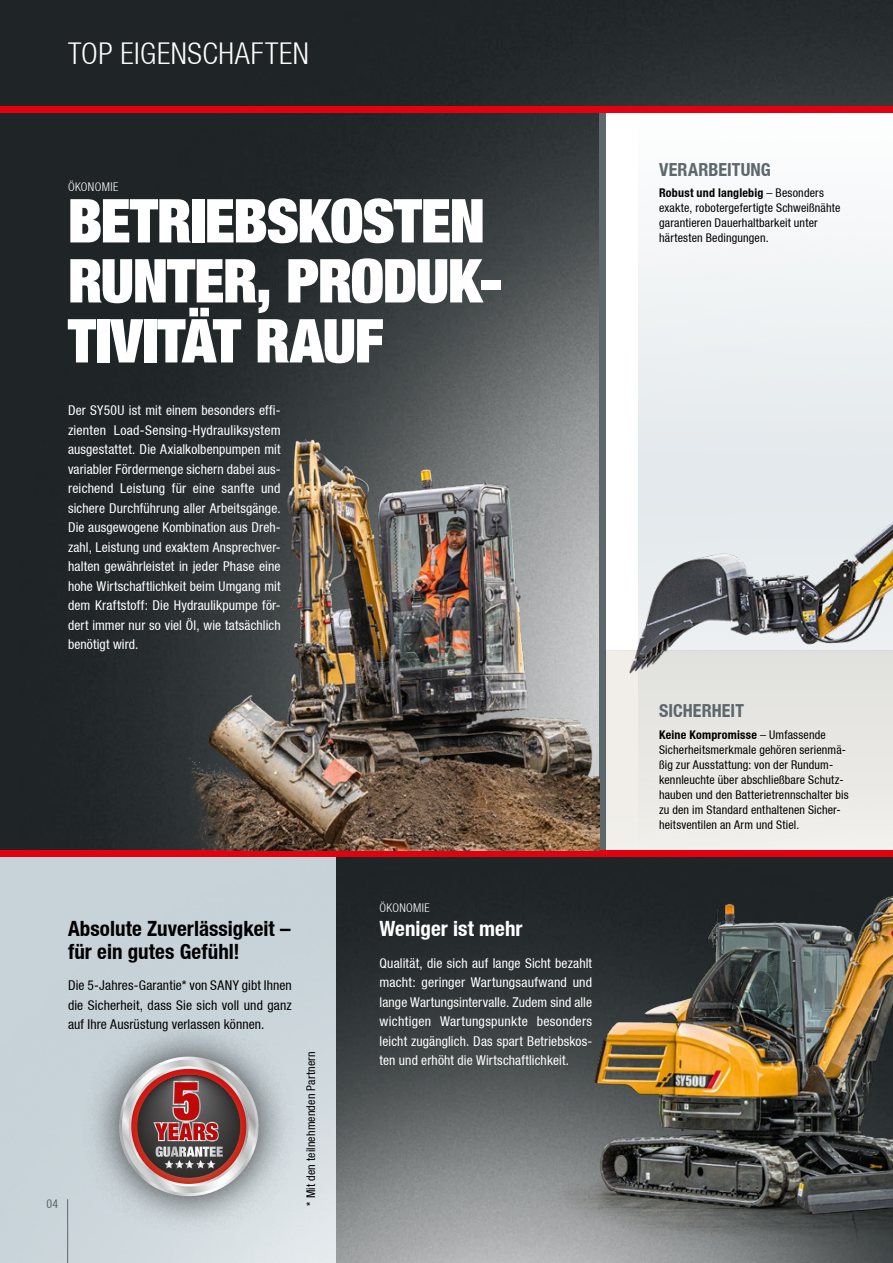
<style>
.page{position:relative;width:893px;height:1263px;background:#fff}
.page>*{position:absolute;margin:0;border:0;box-sizing:border-box;transform-origin:0 0}
.t1{font:900 60px/60px "Context Reprise Extra Black S Si Extra";letter-spacing:-.02em;color:#fff}
.t2{font:700 30px "Context Reprise Light Cond S Si";letter-spacing:.015em;color:#fff}
.t3{font:700 condensed 21px/22.5px "Context Reprise Condensed S Si";letter-spacing:.005em;color:#000}
.t4{font:700 condensed 21px "Context Reprise Condensed S Si";letter-spacing:.005em;color:#fff}
.t5{font:700 condensed 18px "Context Reprise Condensed S Si";letter-spacing:.005em;color:#5d686d}
.t6{font:13.5px/19.5px "Context Reprise Condensed S Si Condensed";letter-spacing:.01em;color:#fff;text-align:justify}
.t7{font:13.5px/19.5px "Context Reprise Condensed S Si Condensed";letter-spacing:.01em;color:#000;text-align:justify}
.t8{font:12px/15px "Context Reprise Condensed S Si Condensed";letter-spacing:.015em;color:#000}
.t9{font:700 condensed 12px "Context Reprise Condensed S Si";letter-spacing:.02em;color:#000}
.t10{font:700 12px "Context Reprise Light Cond S Si";letter-spacing:.03em;color:#fff}
.t11{font:12px "Context Reprise Condensed S Si Condensed";color:#5d686d}
.s1{font-family:"Context Reprise Condensed S Si Condensed";font-weight:400;font-stretch:normal}
</style>
<div class="page">
<img style="left:0;top:0;width:893px;height:850px">
<div style="left:600px;top:113px;width:6px;height:744px;background:#5d686d"></div>
<img style="left:0;top:857px;width:517px;height:406px">
<div style="left:0;top:106px;width:893px;height:7px;background:#e3000f"></div>
<div style="left:82px;top:1019px;width:214px;height:214px;background:#000;opacity:.75"></div>
<svg style="left:114px;top:1056px;width:149px;height:145px;background:#9c8383"></svg>
<img style="left:606px;top:139px;width:32px;height:633px">
<div style="left:638px;top:113px;width:255px;height:737px;background:#fcfdfd"></div>
<img style="left:612px;top:166px;width:281px;height:606px">
<div style="left:0;top:850px;width:893px;height:7px;background:#e3000f"></div>
<img style="left:517px;top:772px;width:376px;height:491px">
<img style="left:189px;top:428px;width:411px;height:422px">
<hr style="left:67px;top:1199px;width:1px;height:64px;background:#5d686d">
<h2 class="t2" style="left:68px;top:36px;width:242px">TOP EIGENSCHAFTEN</h2>
<p class="t10" style="left:68px;top:179px;width:52px">ÖKONOMIE</p>
<h1 class="t1" style="left:68px;top:189px;width:435px">BETRIEBSKOSTEN<br>RUNTER, PRODUK-<br>TIVITÄT RAUF</h1>
<p class="t6" style="left:68px;top:400px;width:214px">Der SY50U ist mit einem besonders effi&shy;zienten Load-Sensing-Hydrauliksystem ausgestattet. Die Axialkolbenpumpen mit variabler Fördermenge sichern dabei aus&shy;reichend Leistung für eine sanfte und sichere Durchführung aller Arbeitsgänge.<br>Die ausgewogene Kombination aus Dreh&shy;zahl, Leistung und exaktem Ansprechver&shy;halten gewährleistet in jeder Phase eine hohe Wirtschaftlichkeit beim Umgang mit dem Kraftstoff: Die Hydraulikpumpe för&shy;dert immer nur so viel Öl, wie tatsächlich benötigt wird.</p>
<h3 class="t3" style="left:68px;top:917px;width:224px">Absolute Zuverlässigkeit – für ein gutes Gefühl!</h3>
<p class="t7" style="left:68px;top:975px;width:225px">Die 5-Jahres-Garantie* von SANY gibt Ihnen die Sicherheit, dass Sie sich voll und ganz auf Ihre Ausrüstung verlassen können.</p>
<p class="t11" style="left:46px;top:1197px;width:14px">04</p>
<p class="t8" style="left:303px;top:1205px;width:156px;rotate:-90deg">* Mit den teilnehmenden Partnern</p>
<p class="t10" style="left:380px;top:901px;width:52px">ÖKONOMIE</p>
<h3 class="t4" style="left:380px;top:916px;width:145px">Weniger ist mehr</h3>
<p class="t6" style="left:380px;top:953px;width:214px">Qualität, die sich auf lange Sicht bezahlt macht: geringer Wartungsaufwand und lange Wartungsintervalle. Zudem sind alle wichtigen Wartungspunkte besonders leicht zugänglich. Das spart Betriebskos&shy;ten und erhöht die Wirtschaftlichkeit.</p>
<h3 class="t5" style="left:659px;top:158px;width:113px">VERARBEITUNG</h3>
<p class="t9" style="left:659px;top:186px;width:166px">Robust und langlebig <span class="s1">– Besonders</span></p>
<p class="t8" style="left:659px;top:201px;width:183px">exakte, robotergefertigte Schweißnähte garantieren Dauerhaltbarkeit unter härtesten Bedingungen.</p>
<h3 class="t5" style="left:659px;top:699px;width:86px">SICHERHEIT</h3>
<p class="t9" style="left:659px;top:727px;width:168px">Keine Kompromisse <span class="s1">– Umfassende</span></p>
<p class="t8" style="left:659px;top:742px;width:191px">Sicherheitsmerkmale gehören serienmä&shy;ßig zur Ausstattung: von der Rundum&shy;kennleuchte über abschließbare Schutz&shy;hauben und den Batterietrennschalter bis zu den im Standard enthaltenen Sicher&shy;heitsventilen an Arm und Stiel.</p>
</div>
